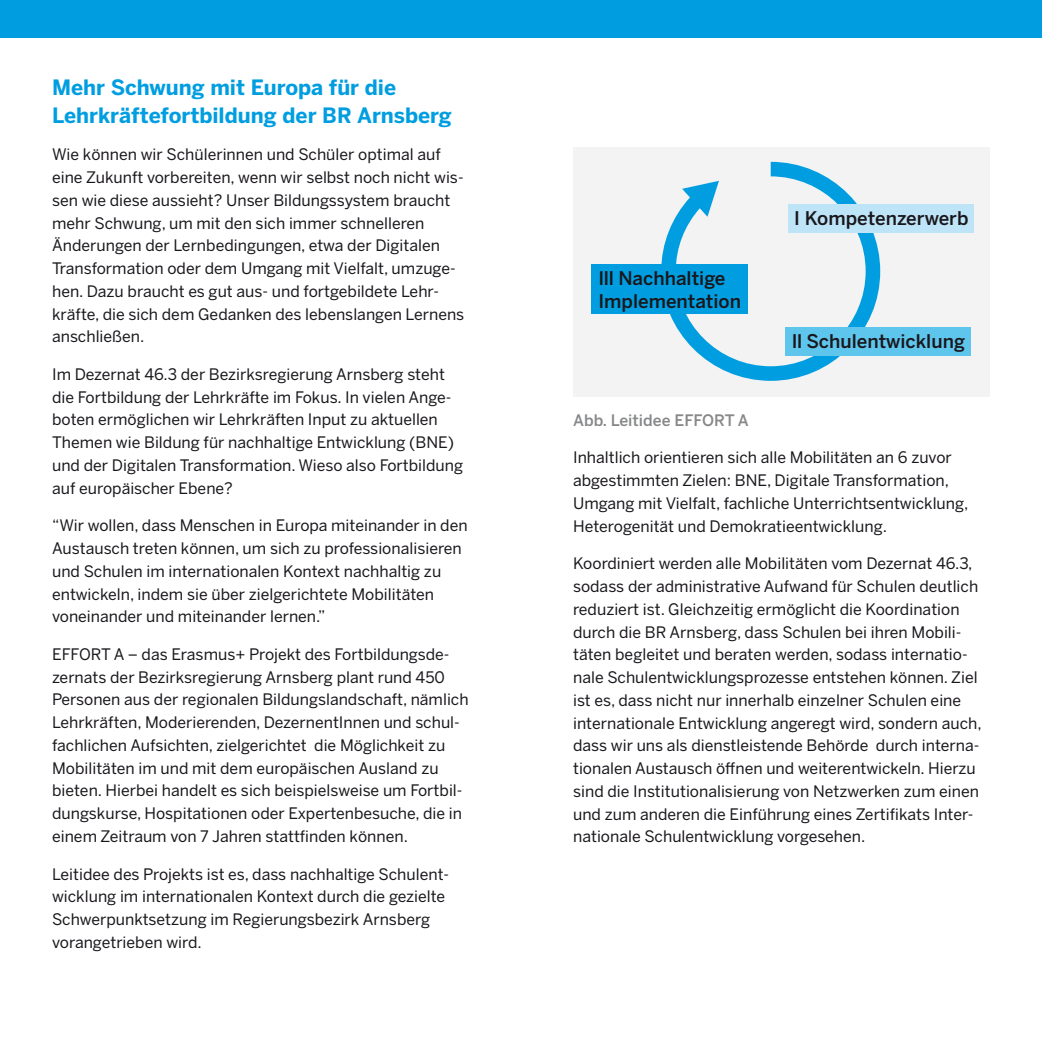
<style>
.page{position:relative;width:1042px;height:1042px;background:#fff}
.page>*{position:absolute;margin:0;border:0;box-sizing:border-box;transform-origin:0 0}
.t1{font:700 21px/28px "Benton Sans";color:#009ee0}
.t2{font:500 18.72px/22.4px "Benton Sans";color:#1a171c}
.t3{font:15.75px/22.8px "Benton Sans";color:#1a171c}
.t4{font:500 15.75px "Benton Sans";color:#87888a}
</style>
<div class="page">
<div style="left:573px;top:148px;width:417px;height:249px;background:#f3f3f3"></div>
<svg style="left:661px;top:162px;width:219px;height:219px"></svg>
<div style="left:788px;top:205px;width:186px;height:28px;background:#bde4f7"></div>
<div style="left:785px;top:327px;width:186px;height:28px;background:#5ec5ed"></div>
<div style="left:591px;top:265px;width:157px;height:49px;background:#009ee0"></div>
<div style="left:0;top:0;width:1042px;height:37px;background:#009ee0"></div>
<h1 class="t1" style="left:52px;top:73px;width:401px">Mehr Schwung mit Europa für die<br>Lehrkräftefortbildung der BR Arnsberg</h1>
<p class="t3" style="left:52px;top:143px;width:414px">Wie können wir Schülerinnen und Schüler optimal auf eine Zukunft vorbereiten, wenn wir selbst noch nicht wis&shy;sen wie diese aussieht? Unser Bildungssystem braucht mehr Schwung, um mit den sich immer schnelleren Änderungen der Lernbedingungen, etwa der Digitalen Transformation oder dem Umgang mit Vielfalt, umzuge&shy;hen. Dazu braucht es gut aus- und fortgebildete Lehr&shy;kräfte, die sich dem Gedanken des lebenslangen Lernens anschließen.</p>
<p class="t3" style="left:52px;top:363px;width:412px">Im Dezernat 46.3 der Bezirksregierung Arnsberg steht die Fortbildung der Lehrkräfte im Fokus. In vielen Ange&shy;boten ermöglichen wir Lehrkräften Input zu aktuellen Themen wie Bildung für nachhaltige Entwicklung (BNE) und der Digitalen Transformation. Wieso also Fortbildung auf europäischer Ebene?</p>
<p class="t3" style="left:52px;top:514px;width:417px">“Wir wollen, dass Menschen in Europa miteinander in den Austausch treten können, um sich zu professionalisieren und Schulen im internationalen Kontext nachhaltig zu entwickeln, indem sie über zielgerichtete Mobilitäten voneinander und miteinander lernen.”</p>
<p class="t3" style="left:52px;top:643px;width:418px">EFFORT A – das Erasmus+ Projekt des Fortbildungsde&shy;zernats der Bezirksregierung Arnsberg plant rund 450<br>Personen aus der regionalen Bildungslandschaft, nämlich Lehrkräften, Moderierenden, DezernentInnen und schul&shy;fachlichen Aufsichten, zielgerichtet die Möglichkeit zu Mobilitäten im und mit dem europäischen Ausland zu bieten. Hierbei handelt es sich beispielsweise um Fortbil&shy;dungskurse, Hospitationen oder Expertenbesuche, die in einem Zeitraum von 7 Jahren stattfinden können.</p>
<p class="t3" style="left:52px;top:862px;width:398px">Leitidee des Projekts ist es, dass nachhaltige Schulent&shy;wicklung im internationalen Kontext durch die gezielte Schwerpunktsetzung im Regierungsbezirk Arnsberg vorangetrieben wird.</p>
<p class="t2" style="left:598px;top:267px;width:144px">III Nachhaltige<br>Implementation</p>
<p class="t2" style="left:794px;top:207px;width:176px">I Kompetenzerwerb</p>
<p class="t2" style="left:792px;top:329px;width:175px">II Schulentwicklung</p>
<p class="t4" style="left:573px;top:411px;width:177px">Abb. Leitidee EFFORT A</p>
<p class="t3" style="left:573px;top:446px;width:397px">Inhaltlich orientieren sich alle Mobilitäten an 6 zuvor abgestimmten Zielen: BNE, Digitale Transformation, Umgang mit Vielfalt, fachliche Unterrichtsentwicklung, Heterogenität und Demokratieentwicklung.</p>
<p class="t3" style="left:573px;top:552px;width:410px">Koordiniert werden alle Mobilitäten vom Dezernat 46.3, sodass der administrative Aufwand für Schulen deutlich reduziert ist. Gleichzeitig ermöglicht die Koordination durch die BR Arnsberg, dass Schulen bei ihren Mobili&shy;täten begleitet und beraten werden, sodass internatio&shy;nale Schulentwicklungsprozesse entstehen können. Ziel ist es, dass nicht nur innerhalb einzelner Schulen eine internationale Entwicklung angeregt wird, sondern auch, dass wir uns als dienstleistende Behörde durch interna&shy;tionalen Austausch öffnen und weiterentwickeln. Hierzu sind die Institutionalisierung von Netzwerken zum einen und zum anderen die Einführung eines Zertifikats Inter&shy;nationale Schulentwicklung vorgesehen.</p>
</div>
